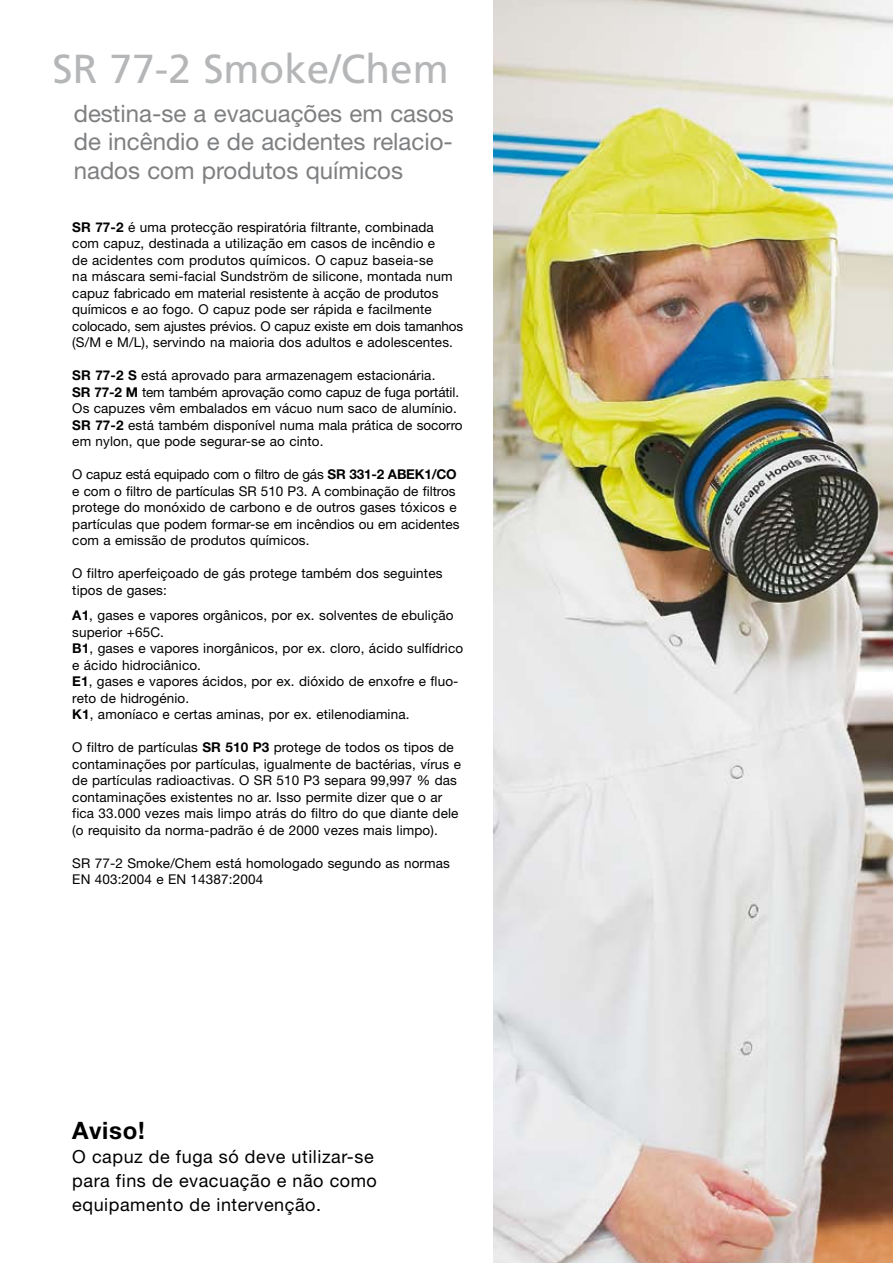
<style>
.page{position:relative;width:893px;height:1263px;background:#fff}
.page>*{position:absolute;margin:0;border:0;box-sizing:border-box;transform-origin:0 0}
.t1{font:40.5px "Frutiger";color:#b5b6b8}
.t2{font:24px/28.8px "Helvetica Neue";color:#7e7f81;text-align:justify}
.t3{font:700 24px "Helvetica Neue";letter-spacing:.03em;color:#000}
.t4{font:18px/24px "Helvetica Neue";letter-spacing:.03em;color:#000}
.t5{font:13.5px/16.5px "Helvetica Neue";letter-spacing:.01em;color:#000}
.s1{font-weight:700}
</style>
<div class="page">
<img style="left:493px;top:0;width:400px;height:1263px">
<h1 class="t1" style="left:53px;top:45px;width:398px">SR 77-2 Smoke/Chem</h1>
<h2 class="t2" style="left:74px;top:98px;width:382px">destina-se a evacuações em casos de incêndio e de acidentes relacio&shy;nados com produtos químicos</h2>
<p class="t5" style="left:72px;top:218px;width:393px"><span class="s1">SR 77-2</span> é uma protecção respiratória filtrante, combinada com capuz, destinada a utilização em casos de incêndio e<br>de acidentes com produtos químicos. O capuz baseia-se<br>na máscara semi-facial Sundström de silicone, montada num capuz fabricado em material resistente à acção de produtos químicos e ao fogo. O capuz pode ser rápida e facilmente colocado, sem ajustes prévios. O capuz existe em dois tamanhos (S/M e M/L), servindo na maioria dos adultos e adolescentes.</p>
<p class="t5" style="left:72px;top:367px;width:392px"><span class="s1">SR 77-2 S</span> está aprovado para armazenagem estacionária.<br><span class="s1">SR 77-2 M</span> tem também aprovação como capuz de fuga portátil.<br>Os capuzes vêm embalados em vácuo num saco de alumínio.<br><span class="s1">SR 77-2</span> está também disponível numa mala prática de socorro em nylon, que pode segurar-se ao cinto.</p>
<p class="t5" style="left:72px;top:466px;width:389px">O capuz está equipado com o filtro de gás <span class="s1">SR 331-2 ABEK1/CO </span>e com o filtro de partículas SR 510 P3. A combinação de filtros protege do monóxido de carbono e de outros gases tóxicos e partículas que podem formar-se em incêndios ou em acidentes com a emissão de produtos químicos.</p>
<p class="t5" style="left:72px;top:565px;width:372px">O filtro aperfeiçoado de gás protege também dos seguintes tipos de gases:</p>
<p class="t5" style="left:72px;top:607px;width:392px"><span class="s1">A1</span>, gases e vapores orgânicos, por ex. solventes de ebulição superior +65C.<br><span class="s1">B1</span>, gases e vapores inorgânicos, por ex. cloro, ácido sulfídrico e ácido hidrociânico.<br><span class="s1">E1</span>, gases e vapores ácidos, por ex. dióxido de enxofre e fluo&shy;reto de hidrogénio.<br><span class="s1">K1</span>, amoníaco e certas aminas, por ex. etilenodiamina.</p>
<p class="t5" style="left:72px;top:739px;width:390px">O filtro de partículas <span class="s1">SR 510 P3</span> protege de todos os tipos de contaminações por partículas, igualmente de bactérias, vírus e de partículas radioactivas. O SR 510 P3 separa 99,997 % das contaminações existentes no ar. Isso permite dizer que o ar fica 33.000 vezes mais limpo atrás do filtro do que diante dele (o requisito da norma-padrão é de 2000 vezes mais limpo).</p>
<p class="t5" style="left:72px;top:854px;width:379px">SR 77-2 Smoke/Chem está homologado segundo as normas<br>EN 403:2004 e EN 14387:2004</p>
<h2 class="t3" style="left:72px;top:1115px;width:74px">Aviso!</h2>
<h3 class="t4" style="left:72px;top:1144px;width:306px">O capuz de fuga só deve utilizar-se para fins de evacuação e não como equipamento de intervenção.</h3>
</div>
